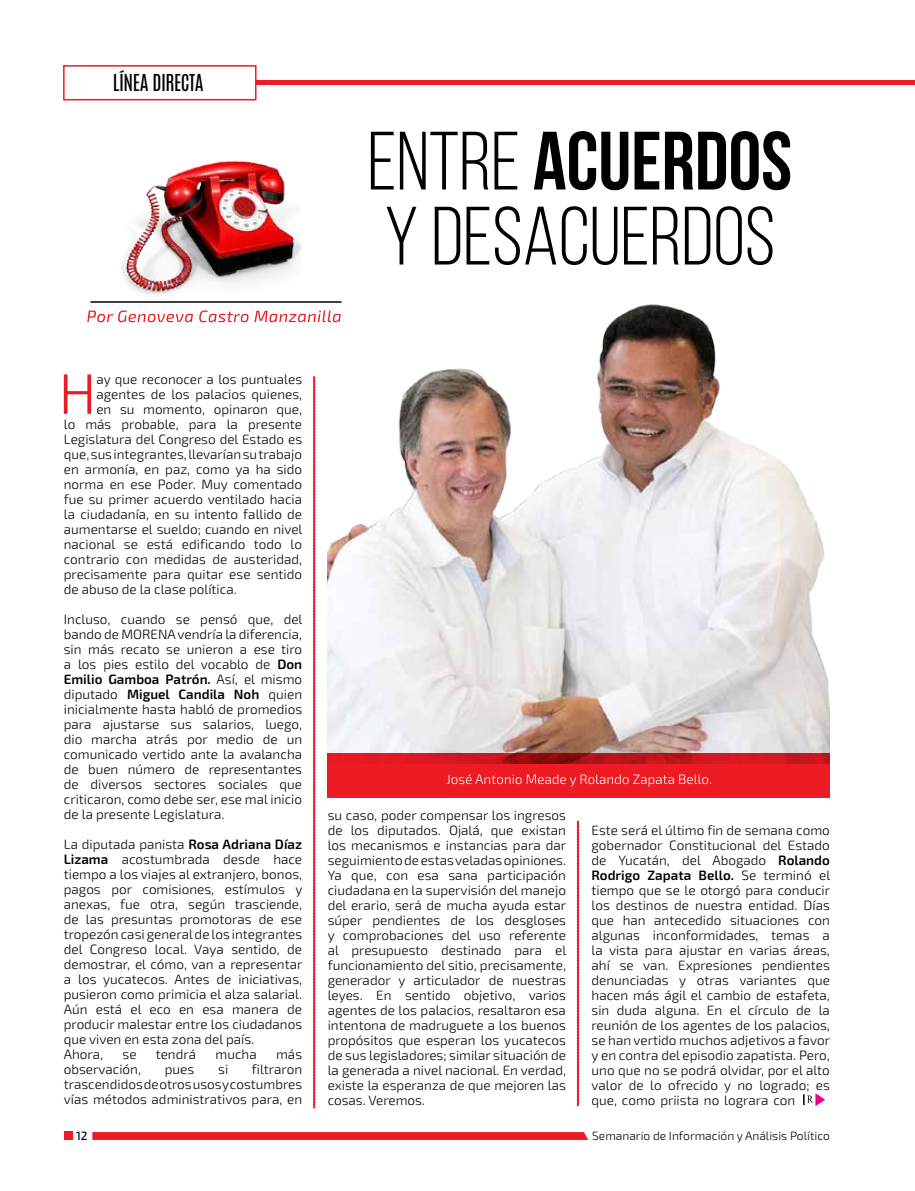
<style>
.page{position:relative;width:915px;height:1191px;background:#fff}
.page>*{position:absolute;margin:0;border:0;box-sizing:border-box;transform-origin:0 0}
.t1{font:82.5px/75px "Bebas Neue";color:#000}
.t2{font:300 57px "Exo 2";color:#ed1b23}
.t3{font:19.5px "Antonio";letter-spacing:-.025em;color:#000}
.t4{font:300 13.5px/15px "Exo 2";color:#000;text-align:justify}
.t5{font:300 12px "Exo 2";color:#000}
.t6{font:500 12px "Exo 2";color:#000}
.s1{font-style:inherit}
.s2{font-weight:600}
</style>
<div class="page">
<div style="left:64px;top:1131px;width:8px;height:9px;background:#ed1b23"></div>
<svg style="left:92px;top:1132px;width:496px;height:8px;background:#ed1f27"></svg>
<svg style="left:577px;top:821px;width:1px;height:285px"></svg>
<svg style="left:313px;top:376px;width:2px;height:732px"></svg>
<svg style="left:803px;top:1093px;width:21px;height:13px"></svg>
<div style="left:256px;top:80px;width:658px;height:5px;background:#ed1b23"></div>
<div style="left:63px;top:65px;width:193px;height:35px;border:2px solid #ed1b23"></div>
<img style="left:121px;top:160px;width:179px;height:135px">
<img style="left:327px;top:302px;width:502px;height:451px">
<svg style="left:327px;top:753px;width:502px;height:44px;background:#e01920"></svg>
<svg style="left:446px;top:774px;width:264px;height:12px;background:#ef4148"></svg>
<hr style="left:90px;top:301px;width:251px;height:2px;background:#000">
<svg style="left:87px;top:310px;width:253px;height:12px"></svg>
<h3 class="t3" style="left:113px;top:68px;width:92px">LÍNEA DIRECTA</h3>
<h1 class="t1" style="left:367px;top:123px;width:426px">ENTRE <span class="s1">ACUERDOS<br></span>Y DESACUERDOS</h1>
<h2 class="t2" style="left:58px;top:361px;width:39px">H</h2>
<p class="t4" style="left:96px;top:372px;width:207px">ay que reconocer a los puntuales</p>
<p class="t4" style="left:96px;top:387px;width:207px">agentes de los palacios quienes,</p>
<p class="t4" style="left:96px;top:402px;width:207px">en su momento, opinaron que,</p>
<p class="t4" style="left:64px;top:417px;width:240px">lo más probable, para la presente</p>
<p class="t4" style="left:64px;top:432px;width:240px">Legislatura del Congreso del Estado es</p>
<p class="t4" style="left:64px;top:447px;width:240px">que, sus integrantes, llevarían su trabajo</p>
<p class="t4" style="left:64px;top:462px;width:240px">en armonía, en paz, como ya ha sido</p>
<p class="t4" style="left:64px;top:477px;width:240px">norma en ese Poder. Muy comentado</p>
<p class="t4" style="left:64px;top:492px;width:240px">fue su primer acuerdo ventilado hacia</p>
<p class="t4" style="left:64px;top:507px;width:240px">la ciudadanía, en su intento fallido de</p>
<p class="t4" style="left:64px;top:522px;width:240px">aumentarse el sueldo; cuando en nivel</p>
<p class="t4" style="left:64px;top:537px;width:240px">nacional se está edificando todo lo</p>
<p class="t4" style="left:64px;top:552px;width:240px">contrario con medidas de austeridad,</p>
<p class="t4" style="left:64px;top:567px;width:240px">precisamente para quitar ese sentido</p>
<p class="t4" style="left:64px;top:582px;width:174px">de abuso de la clase política.</p>
<p class="t4" style="left:64px;top:612px;width:240px">Incluso, cuando se pensó que, del bando de MORENA vendría la diferencia, sin más recato se unieron a ese tiro a los pies estilo del vocablo de <span class="s2">Don Emilio Gamboa Patrón.</span> Así, el mismo diputado <span class="s2">Miguel Candila Noh</span> quien inicialmente hasta habló de promedios para ajustarse sus salarios, luego, dio marcha atrás por medio de un comunicado vertido ante la avalancha de buen número de representantes de diversos sectores sociales que criticaron, como debe ser, ese mal inicio de la presente Legislatura.</p>
<p class="t4" style="left:64px;top:837px;width:240px;text-align:left">La diputada panista <span class="s2">Rosa Adriana Díaz Lizama</span> acostumbrada desde hace tiempo a los viajes al extranjero, bonos, pagos por comisiones, estímulos y anexas, fue otra, según trasciende, de las presuntas promotoras de ese tropezón casi general de los integrantes del Congreso local. Vaya sentido, de demostrar, el cómo, van a representar a los yucatecos. Antes de iniciativas, pusieron como primicia el alza salarial.<br>Aún está el eco en esa manera de producir malestar entre los ciudadanos que viven en esta zona del país.<br>Ahora,</p>
<p class="t4" style="left:123px;top:1047px;width:16px">se</p>
<p class="t4" style="left:156px;top:1047px;width:42px">tendrá</p>
<p class="t4" style="left:215px;top:1047px;width:43px">mucha</p>
<p class="t4" style="left:276px;top:1047px;width:28px">más</p>
<p class="t4" style="left:64px;top:1062px;width:79px">observación,</p>
<p class="t4" style="left:165px;top:1062px;width:31px">pues</p>
<p class="t4" style="left:218px;top:1062px;width:12px">si</p>
<p class="t4" style="left:64px;top:1062px;width:240px;text-indent:188px">filtraron trascendidos de otros usos y costumbres vías métodos administrativos para, en</p>
<p class="t4" style="left:327px;top:807px;width:240px">su caso, poder compensar los ingresos de los diputados. Ojalá, que existan los mecanismos e instancias para dar seguimiento de estas veladas opiniones.<br>Ya que, con esa sana participación ciudadana en la supervisión del manejo del erario, será de mucha ayuda estar súper pendientes de los desgloses y comprobaciones del uso referente al presupuesto destinado para el funcionamiento del sitio, precisamente, generador y articulador de nuestras leyes. En sentido objetivo, varios agentes de los palacios, resaltaron esa intentona de madruguete a los buenos propósitos que esperan los yucatecos de sus legisladores; similar situación de la generada a nivel nacional. En verdad, existe la esperanza de que mejoren las cosas. Veremos.</p>
<p class="t4" style="left:591px;top:822px;width:240px">Este será el último fin de semana como gobernador Constitucional del Estado de Yucatán, del Abogado <span class="s2">Rolando Rodrigo Zapata Bello.</span> Se terminó el tiempo que se le otorgó para conducir los destinos de nuestra entidad. Días que han antecedido situaciones con algunas inconformidades, temas a la vista para ajustar en varias áreas, ahí se van. Expresiones pendientes denunciadas y otras variantes que hacen más ágil el cambio de estafeta, sin duda alguna. En el círculo de la reunión de los agentes de los palacios, se han vertido muchos adjetivos a favor y en contra del episodio zapatista. Pero, uno que no se podrá olvidar, por el alto valor de lo ofrecido y no logrado; es que, como priista no lograra con</p>
<p class="t6" style="left:76px;top:1128px;width:13px">12</p>
<p class="t5" style="left:592px;top:1128px;width:239px">Semanario de Información y Análisis Político</p>
</div>
